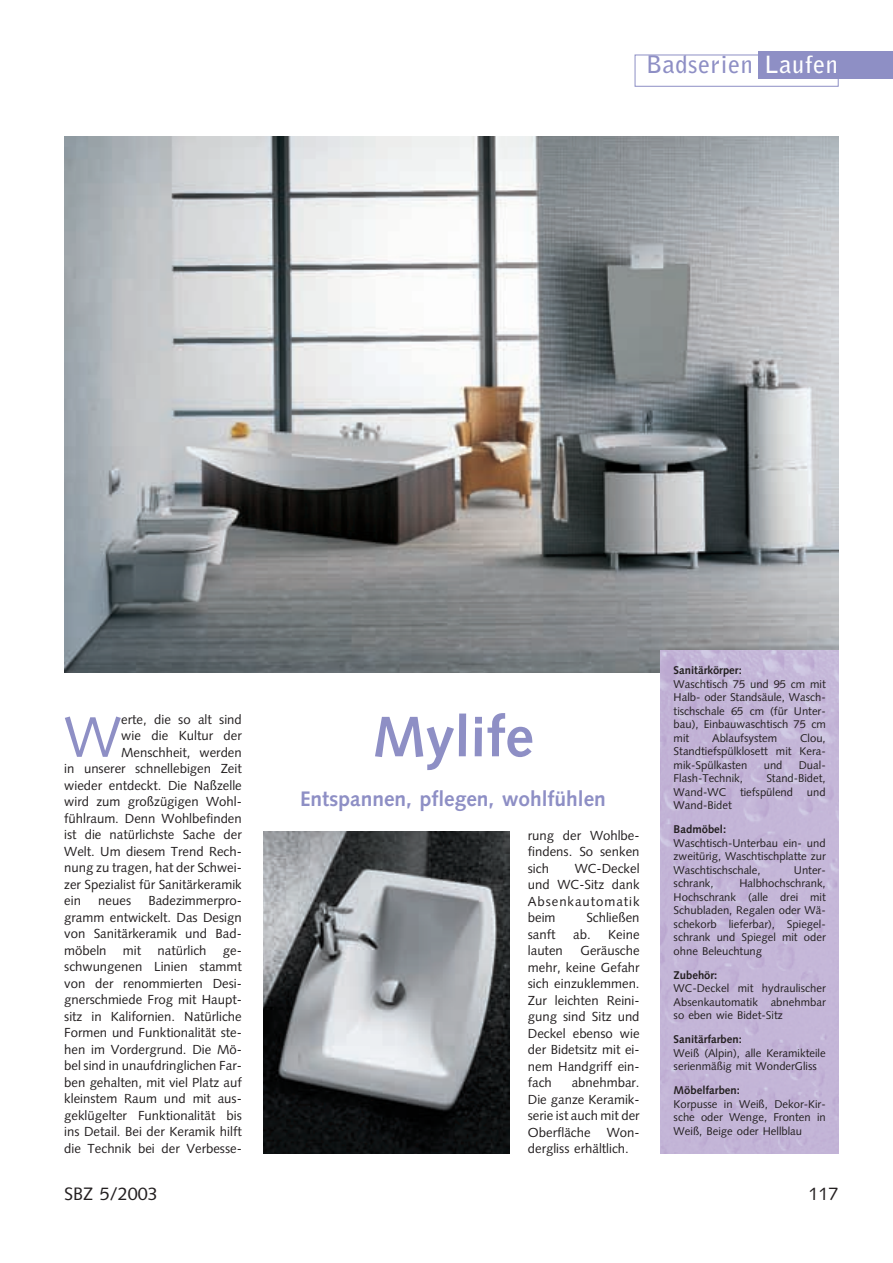
<style>
.page{position:relative;width:893px;height:1263px;background:#fff}
.page>*{position:absolute;margin:0;border:0;box-sizing:border-box;transform-origin:0 0}
.t1{font:57.15px "Syntax";color:#8e8fc5}
.t2{font:700 57px "Syntax";color:#8e8fc5}
.t3{font:700 24px "Bell Gothic";letter-spacing:.03em;color:#8e8fc5}
.t4{font:700 21px "Syntax";color:#8e8fc5}
.t5{font:18px "Syntax";color:#231f20}
.t6{font:13.2px/16.5px "Syntax";color:#231f20;text-align:justify}
.t7{font:11.25px/13.5px "Syntax";color:#231f20;text-align:justify}
.t8{font:700 11.25px "Syntax";color:#231f20}
.s1{color:#fff}
</style>
<div class="page">
<div style="left:757px;top:51px;width:135px;height:28px;background:#8e8fc5"></div>
<div style="left:634px;top:55px;width:204px;height:32px;border:1px solid #8e8fc5"></div>
<img style="left:64px;top:136px;width:774px;height:537px">
<img style="left:263px;top:831px;width:247px;height:322px">
<img style="left:661px;top:651px;width:177px;height:502px">
<h3 class="t3" style="left:646px;top:55px;width:193px">Badserien <span class="s1">Laufen</span></h3>
<h1 class="t1" style="left:64px;top:714px;width:59px">W</h1>
<p class="t6" style="left:121px;top:712px;width:122px">erte, die so alt sind</p>
<p class="t6" style="left:121px;top:729px;width:122px">wie die Kultur der</p>
<p class="t6" style="left:121px;top:745px;width:122px">Menschheit, werden</p>
<p class="t6" style="left:64px;top:762px;width:179px">in unserer schnellebigen Zeit</p>
<p class="t6" style="left:64px;top:778px;width:179px">wieder entdeckt. Die Naßzelle</p>
<p class="t6" style="left:64px;top:795px;width:179px">wird zum großzügigen Wohl-</p>
<p class="t6" style="left:64px;top:811px;width:179px">fühlraum. Denn Wohlbefinden</p>
<p class="t6" style="left:64px;top:828px;width:179px">ist die natürlichste Sache der</p>
<p class="t6" style="left:64px;top:844px;width:179px">Welt. Um diesem Trend Rech-</p>
<p class="t6" style="left:64px;top:861px;width:179px">nung zu tragen, hat der Schwei-</p>
<p class="t6" style="left:64px;top:877px;width:179px">zer Spezialist für Sanitärkeramik</p>
<p class="t6" style="left:64px;top:894px;width:18px">ein</p>
<p class="t6" style="left:98px;top:894px;width:34px">neues</p>
<p class="t6" style="left:64px;top:894px;width:179px;text-indent:84px">Badezimmerpro&shy;gramm entwickelt. Das Design von Sanitärkeramik und Bad&shy;möbeln mit natürlich ge&shy;schwungenen Linien stammt von der renommierten Desi&shy;gnerschmiede Frog mit Haupt&shy;sitz in Kalifornien. Natürliche Formen und Funktionalität ste&shy;hen im Vordergrund. Die Mö&shy;bel sind in unaufdringlichen Far&shy;ben gehalten, mit viel Platz auf kleinstem Raum und mit aus&shy;geklügelter Funktionalität bis ins Detail. Bei der Keramik hilft die Technik bei der Verbesse-</p>
<h2 class="t2" style="left:372px;top:714px;width:163px">Mylife</h2>
<h3 class="t4" style="left:300px;top:790px;width:307px">Entspannen, pflegen, wohlfühlen</h3>
<p class="t6" style="left:528px;top:828px;width:113px">rung der Wohlbe&shy;findens. So senken sich</p>
<p class="t6" style="left:528px;top:861px;width:113px;text-indent:47px">WC-Deckel und WC-Sitz dank Absenkautomatik beim</p>
<p class="t6" style="left:586px;top:911px;width:55px">Schließen</p>
<p class="t6" style="left:528px;top:927px;width:29px">sanft</p>
<p class="t6" style="left:573px;top:927px;width:68px">ab. Keine</p>
<p class="t6" style="left:528px;top:944px;width:36px">lauten</p>
<p class="t6" style="left:528px;top:944px;width:113px;text-indent:53px">Geräusche mehr, keine Gefahr sich einzuklemmen.<br>Zur leichten Reini&shy;gung sind Sitz und Deckel ebenso wie der Bidetsitz mit ei&shy;nem Handgriff ein&shy;fach</p>
<p class="t6" style="left:528px;top:1076px;width:113px;text-indent:44px">abnehmbar.<br>Die ganze Keramik&shy;serie ist auch mit der Oberfläche Won&shy;dergliss erhältlich.</p>
<p class="t8" style="left:673px;top:666px;width:70px">Sanitärkörper:</p>
<p class="t7" style="left:673px;top:678px;width:154px">Waschtisch 75 und 95 cm mit Halb- oder Standsäule, Wasch&shy;tischschale 65 cm (für Unter&shy;bau), Einbauwaschtisch 75 cm mit</p>
<p class="t7" style="left:712px;top:732px;width:67px">Ablaufsystem</p>
<p class="t7" style="left:673px;top:732px;width:154px;text-indent:126px">Clou, Standtiefspülklosett mit Kera&shy;mik-Spülkasten</p>
<p class="t7" style="left:763px;top:759px;width:20px">und</p>
<p class="t7" style="left:798px;top:759px;width:28px">Dual-</p>
<p class="t7" style="left:673px;top:773px;width:154px;text-indent:93px">Stand-Bidet, Wand-WC tiefspülend und Wand-Bidet</p>
<p class="t8" style="left:673px;top:825px;width:54px">Badmöbel:</p>
<p class="t7" style="left:673px;top:837px;width:154px">Waschtisch-Unterbau ein- und zweitürig, Waschtischplatte zur Waschtischschale,</p>
<p class="t7" style="left:673px;top:773px;width:71px">Flash-Technik,</p>
<p class="t7" style="left:793px;top:864px;width:33px">Unter-</p>
<p class="t7" style="left:673px;top:878px;width:154px;text-indent:66px">Halbhochschrank, Hochschrank (alle drei mit Schubladen, Regalen oder Wä&shy;schekorb lieferbar), Spiegel&shy;schrank und Spiegel mit oder ohne Beleuchtung</p>
<p class="t8" style="left:673px;top:970px;width:45px">Zubehör:</p>
<p class="t7" style="left:673px;top:983px;width:154px">WC-Deckel mit hydraulischer Absenkautomatik abnehmbar so eben wie Bidet-Sitz</p>
<p class="t8" style="left:673px;top:1035px;width:70px">Sanitärfarben:</p>
<p class="t7" style="left:673px;top:1047px;width:154px">Weiß (Alpin), alle Keramikteile serienmäßig mit WonderGliss</p>
<p class="t8" style="left:673px;top:1086px;width:68px">Möbelfarben:</p>
<p class="t7" style="left:673px;top:1098px;width:154px">Korpusse in Weiß, Dekor-Kir&shy;sche oder Wenge, Fronten in Weiß, Beige oder Hellblau</p>
<p class="t7" style="left:673px;top:878px;width:41px">schrank,</p>
<h3 class="t5" style="left:64px;top:1186px;width:95px">SBZ 5/2003</h3>
<h3 class="t5" style="left:808px;top:1187px;width:32px">117</h3>
</div>
